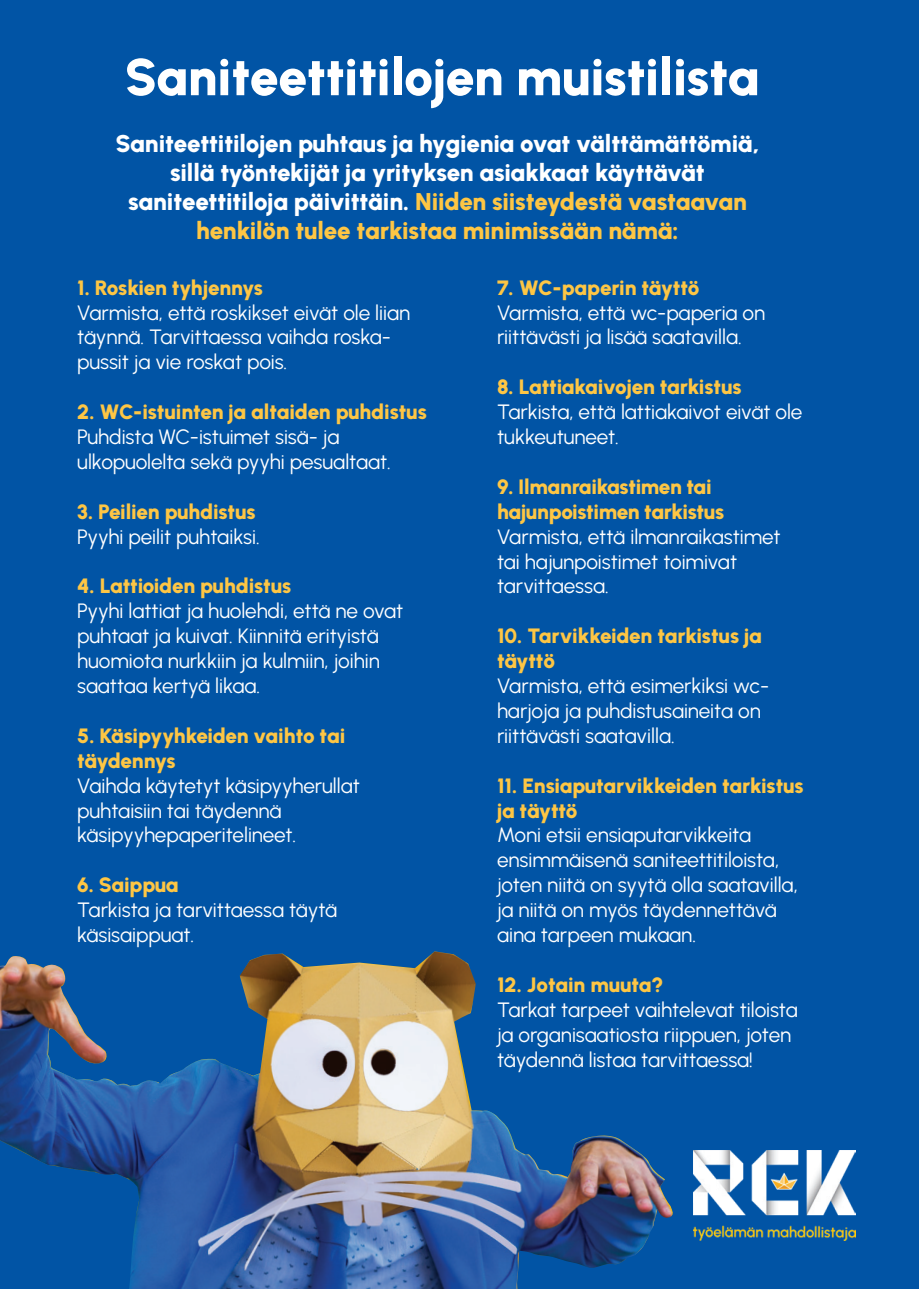
<style>
.page{position:relative;width:919px;height:1289px;background:#fff}
.page>*{position:absolute;margin:0;border:0;box-sizing:border-box;transform-origin:0 0}
.t1{font:900 51.9px "Urbanist";letter-spacing:-.005em;color:#fff}
.t2{font:900 24.15px/29.1px "Urbanist";letter-spacing:-.01em;color:#fff;text-align:center}
.t3{font:20.7px/24.9px "Urbanist";letter-spacing:-.005em;color:#fff}
.t4{font:900 20.7px/24.9px "Urbanist";letter-spacing:-.01em;color:#fec644}
.s1{color:#fec644}
</style>
<div class="page">
<div style="left:0;top:0;width:918px;height:1288px;background:#0154a5"></div>
<img style="left:0;top:953px;width:673px;height:335px">
<img style="left:693px;top:1150px;width:162px;height:90px">
<h1 class="t1" style="left:124px;top:40px;width:636px">Saniteettitilojen muistilista</h1>
<p class="t2" style="left:115px;top:128px;width:645px">Saniteettitilojen puhtaus ja hygienia ovat välttämättömiä, sillä työntekijät ja yrityksen asiakkaat käyttävät saniteettitiloja päivittäin. <span class="s1">Niiden siisteydestä vastaavan henkilön tulee tarkistaa minimissään nämä:</span></p>
<p class="t4" style="left:77px;top:274px;width:187px">1. Roskien tyhjennys</p>
<p class="t3" style="left:77px;top:299px;width:334px">Varmista, että roskikset eivät ole liian täynnä. Tarvittaessa vaihda roska&shy;pussit ja vie roskat pois.</p>
<p class="t4" style="left:77px;top:398px;width:351px">2. WC-istuinten ja altaiden puhdistus</p>
<p class="t3" style="left:77px;top:424px;width:315px">Puhdista WC-istuimet sisä- ja ulkopuolelta sekä pyyhi pesualtaat.</p>
<p class="t4" style="left:77px;top:498px;width:180px">3. Peilien puhdistus</p>
<p class="t3" style="left:77px;top:523px;width:184px">Pyyhi peilit puhtaiksi.</p>
<p class="t4" style="left:77px;top:572px;width:215px">4. Lattioiden puhdistus</p>
<p class="t3" style="left:77px;top:598px;width:328px">Pyyhi lattiat ja huolehdi, että ne ovat puhtaat ja kuivat. Kiinnitä erityistä huomiota nurkkiin ja kulmiin, joihin saattaa kertyä likaa.</p>
<p class="t4" style="left:77px;top:722px;width:269px">5. Käsipyyhkeiden vaihto tai täydennys</p>
<p class="t3" style="left:77px;top:772px;width:284px">Vaihda käytetyt käsipyyherullat puhtaisiin tai täydennä käsipyyhepaperitelineet.</p>
<p class="t4" style="left:77px;top:871px;width:103px">6. Saippua</p>
<p class="t3" style="left:77px;top:896px;width:261px">Tarkista ja tarvittaessa täytä käsisaippuat.</p>
<p class="t4" style="left:497px;top:274px;width:204px">7. WC-paperin täyttö</p>
<p class="t3" style="left:497px;top:299px;width:270px">Varmista, että wc-paperia on riittävästi ja lisää saatavilla.</p>
<p class="t4" style="left:497px;top:373px;width:246px">8. Lattiakaivojen tarkistus</p>
<p class="t3" style="left:497px;top:399px;width:307px">Tarkista, että lattiakaivot eivät ole tukkeutuneet.</p>
<p class="t4" style="left:497px;top:473px;width:229px">9. Ilmanraikastimen tai hajunpoistimen tarkistus</p>
<p class="t3" style="left:497px;top:523px;width:285px">Varmista, että ilmanraikastimet tai hajunpoistimet toimivat tarvittaessa.</p>
<p class="t4" style="left:497px;top:622px;width:266px">10. Tarvikkeiden tarkistus ja täyttö</p>
<p class="t3" style="left:497px;top:672px;width:273px">Varmista, että esimerkiksi wc&shy;harjoja ja puhdistusaineita on riittävästi saatavilla.</p>
<p class="t4" style="left:497px;top:771px;width:308px">11. Ensiaputarvikkeiden tarkistus ja täyttö</p>
<p class="t3" style="left:497px;top:822px;width:302px">Moni etsii ensiaputarvikkeita ensimmäisenä saniteettitiloista, joten niitä on syytä olla saatavilla, ja niitä on myös täydennettävä aina tarpeen mukaan.</p>
<p class="t4" style="left:497px;top:971px;width:168px">12. Jotain muuta?</p>
<p class="t3" style="left:497px;top:996px;width:302px">Tarkat tarpeet vaihtelevat tiloista ja organisaatiosta riippuen, joten täydennä listaa tarvittaessa!</p>
</div>
